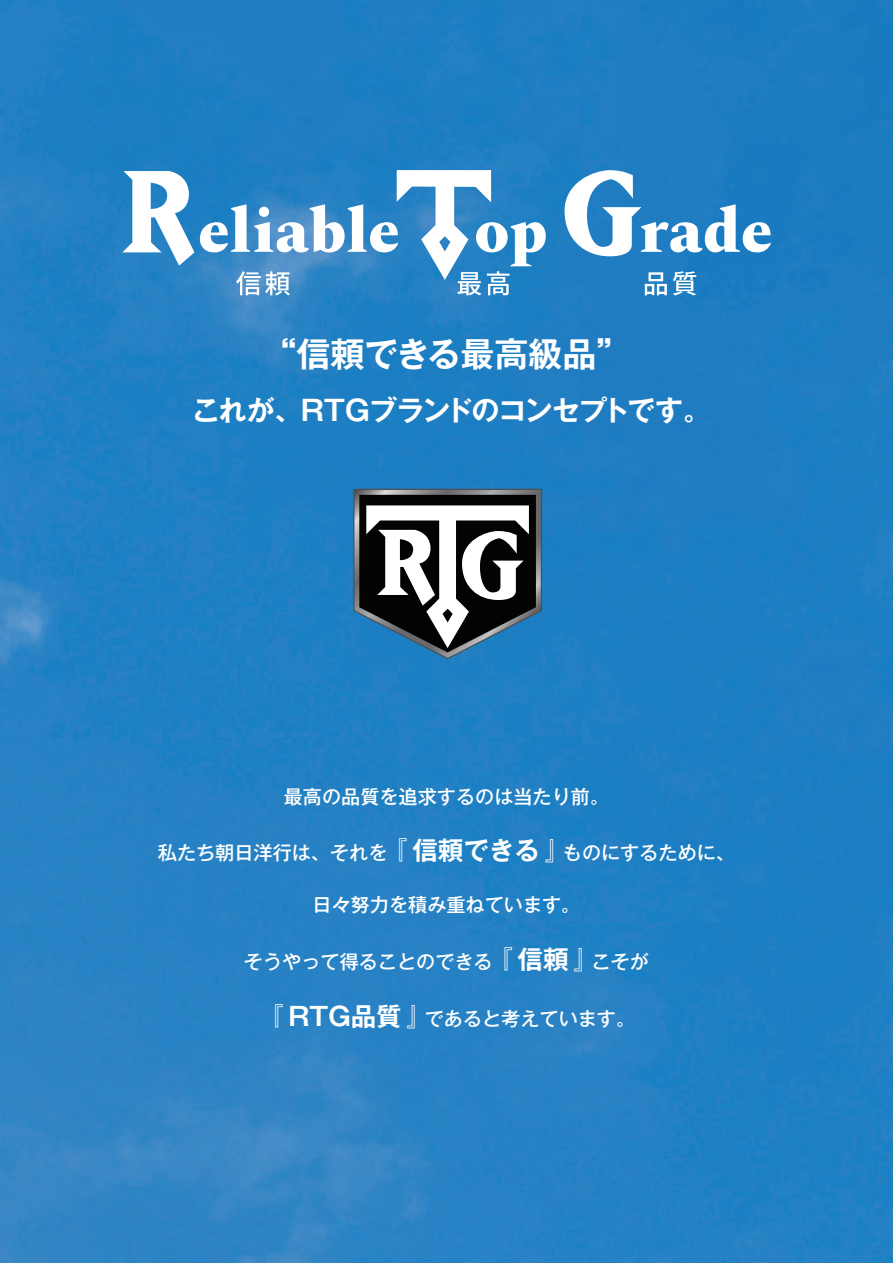
<style>
.page{position:relative;width:893px;height:1263px;background:#fff}
.page>*{position:absolute;margin:0;border:0;box-sizing:border-box;transform-origin:0 0}
.t1{font:700 34.05px "Gothic MB101 Pro De";letter-spacing:-.01em;color:#fff}
.t2{font:700 28.2px "Gothic MB101 Pro De";letter-spacing:-.04em;color:#fff}
.t3{font:500 19.2px "Gothic MB101 Pro";color:#fff}
.s1{font-family:"Gothic MB101 Pro De";font-weight:700;font-size:25.5px}
</style>
<div class="page">
<img style="left:0;top:0;width:893px;height:1263px">
<svg style="left:645px;top:272px;width:22px;height:23px"></svg>
<svg style="left:673px;top:271px;width:23px;height:24px"></svg>
<svg style="left:200px;top:170px;width:346px;height:125px"></svg>
<svg style="left:122px;top:171px;width:72px;height:95px"></svg>
<svg style="left:565px;top:170px;width:206px;height:86px"></svg>
<svg style="left:353px;top:489px;width:189px;height:170px"></svg>
<h1 class="t1" style="left:263px;top:326px;width:369px">“信頼できる最高級品”</h1>
<h2 class="t2" style="left:192px;top:387px;width:521px">これが、RTGブランドのコンセプトです。</h2>
<p class="t3" style="left:284px;top:780px;width:327px">最⾼の品質を追求するのは当たり前。</p>
<p class="t3" style="left:158px;top:837px;width:579px">私たち朝⽇洋⾏は、それを<span class="s1">『信頼できる』</span>ものにするために、</p>
<p class="t3" style="left:313px;top:889px;width:269px">⽇々努⼒を積み重ねています。</p>
<p class="t3" style="left:244px;top:945px;width:406px">そうやって得ることのできる<span class="s1">『信頼』</span>こそが</p>
<p class="t3" style="left:258px;top:1003px;width:379px"><span class="s1">『 RTG品質』</span>であると考えています。</p>
</div>
